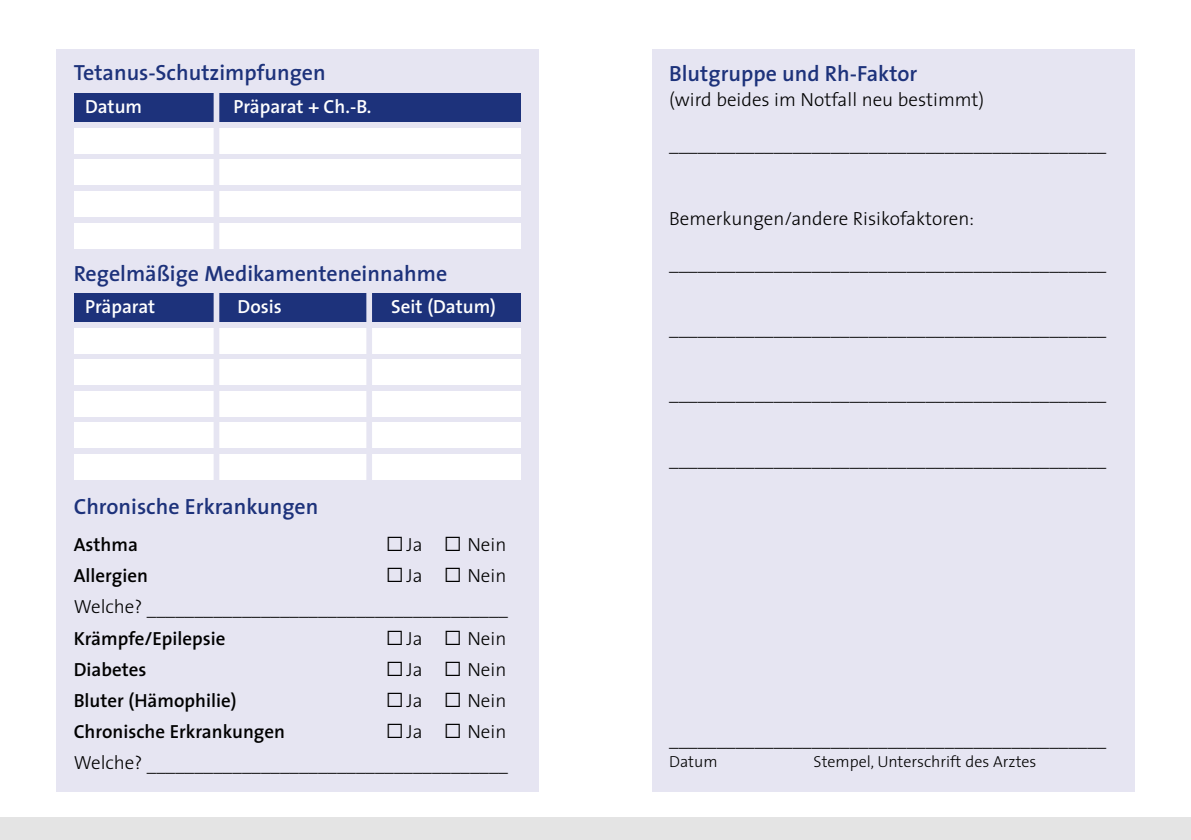
<style>
.page{position:relative;width:1191px;height:840px;background:#fff}
.page>*{position:absolute;margin:0;border:0;box-sizing:border-box;transform-origin:0 0}
.t1{font:600 22px "The Sans";color:#1d327b}
.t2{font:300 19px/31.2px "The Sans";color:#000;text-align:right}
.t3{font:600 19px "The Sans";color:#000}
.t4{font:600 19px "The Sans";color:#fff}
.t5{font:300 16px "The Sans";color:#000}
.s1{font-family:"AG Figures+Pi BQ";font-weight:400;font-size:20px}
</style>
<div class="page">
<div style="left:0;top:816px;width:612px;height:23px;background:#e4e4e4"></div>
<div style="left:595px;top:816px;width:596px;height:23px;background:#e4e4e4"></div>
<div style="left:57px;top:49px;width:482px;height:742px;background:#e6e5f2"></div>
<div style="left:74px;top:93px;width:446px;height:28px;background:#1d327b"></div>
<div style="left:652px;top:50px;width:482px;height:741px;background:#e6e5f2"></div>
<div style="left:74px;top:128px;width:446px;height:26px;background:#fff"></div>
<div style="left:74px;top:159px;width:446px;height:26px;background:#fff"></div>
<div style="left:74px;top:191px;width:447px;height:26px;background:#fff"></div>
<div style="left:74px;top:223px;width:447px;height:25px;background:#fff"></div>
<div style="left:214px;top:92px;width:5px;height:158px;background:#e6e5f2"></div>
<div style="left:74px;top:293px;width:446px;height:28px;background:#1d327b"></div>
<div style="left:74px;top:328px;width:446px;height:25px;background:#fff"></div>
<div style="left:74px;top:359px;width:446px;height:26px;background:#fff"></div>
<div style="left:74px;top:390px;width:447px;height:26px;background:#fff"></div>
<div style="left:74px;top:422px;width:447px;height:25px;background:#fff"></div>
<div style="left:74px;top:454px;width:446px;height:25px;background:#fff"></div>
<div style="left:214px;top:291px;width:5px;height:192px;background:#e6e5f2"></div>
<div style="left:366px;top:286px;width:6px;height:200px;background:#e6e5f2"></div>
<p class="t1" style="left:74px;top:54px;width:253px">Tetanus-Schutzimpfungen</p>
<p class="t4" style="left:85px;top:90px;width:59px">Datum</p>
<p class="t4" style="left:233px;top:90px;width:139px">Präparat + Ch.-B.</p>
<p class="t1" style="left:74px;top:255px;width:375px">Regelmäßige Medikamenteneinnahme</p>
<p class="t4" style="left:85px;top:290px;width:72px">Präparat</p>
<p class="t4" style="left:237px;top:290px;width:46px">Dosis</p>
<p class="t4" style="left:391px;top:290px;width:106px">Seit (Datum)</p>
<p class="t1" style="left:74px;top:488px;width:246px">Chronische Erkrankungen</p>
<p class="t3" style="left:74px;top:528px;width:66px">Asthma</p>
<p class="t2" style="left:388px;top:528px;width:120px"><span class="s1">Y</span> Ja <span class="s1">Y</span> Nein</p>
<p class="t3" style="left:74px;top:559px;width:76px">Allergien</p>
<p class="t2" style="left:74px;top:559px;width:436px"><span class="s1">Y</span> Ja <span class="s1">Y</span> Nein<br>Welche? ______________________________________</p>
<p class="t3" style="left:74px;top:622px;width:153px">Krämpfe/Epilepsie</p>
<p class="t2" style="left:388px;top:621px;width:120px"><span class="s1">Y</span> Ja <span class="s1">Y</span> Nein</p>
<p class="t3" style="left:74px;top:653px;width:74px">Diabetes</p>
<p class="t2" style="left:388px;top:652px;width:120px"><span class="s1">Y</span> Ja <span class="s1">Y</span> Nein</p>
<p class="t3" style="left:74px;top:684px;width:164px">Bluter (Hämophilie)</p>
<p class="t2" style="left:388px;top:684px;width:120px"><span class="s1">Y</span> Ja <span class="s1">Y</span> Nein</p>
<p class="t3" style="left:74px;top:715px;width:213px">Chronische Erkrankungen</p>
<p class="t2" style="left:74px;top:715px;width:436px"><span class="s1">Y</span> Ja <span class="s1">Y</span> Nein<br>Welche? ______________________________________</p>
<p class="t1" style="left:669px;top:55px;width:250px">Blutgruppe und Rh-Faktor</p>
<p class="t2" style="left:669px;top:83px;width:316px">(wird beides im Notfall neu bestimmt)</p>
<p class="t2" style="left:669px;top:126px;width:438px">______________________________________________</p>
<p class="t2" style="left:669px;top:202px;width:306px">Bemerkungen/andere Risikofaktoren:</p>
<p class="t2" style="left:669px;top:245px;width:438px">______________________________________________</p>
<p class="t2" style="left:669px;top:310px;width:438px">______________________________________________</p>
<p class="t2" style="left:669px;top:375px;width:438px">______________________________________________</p>
<p class="t2" style="left:669px;top:440px;width:438px">______________________________________________</p>
<p class="t2" style="left:669px;top:721px;width:438px">______________________________________________</p>
<p class="t5" style="left:669px;top:748px;width:50px">Datum</p>
<p class="t5" style="left:813px;top:748px;width:224px">Stempel, Unterschrift des Arztes</p>
</div>
